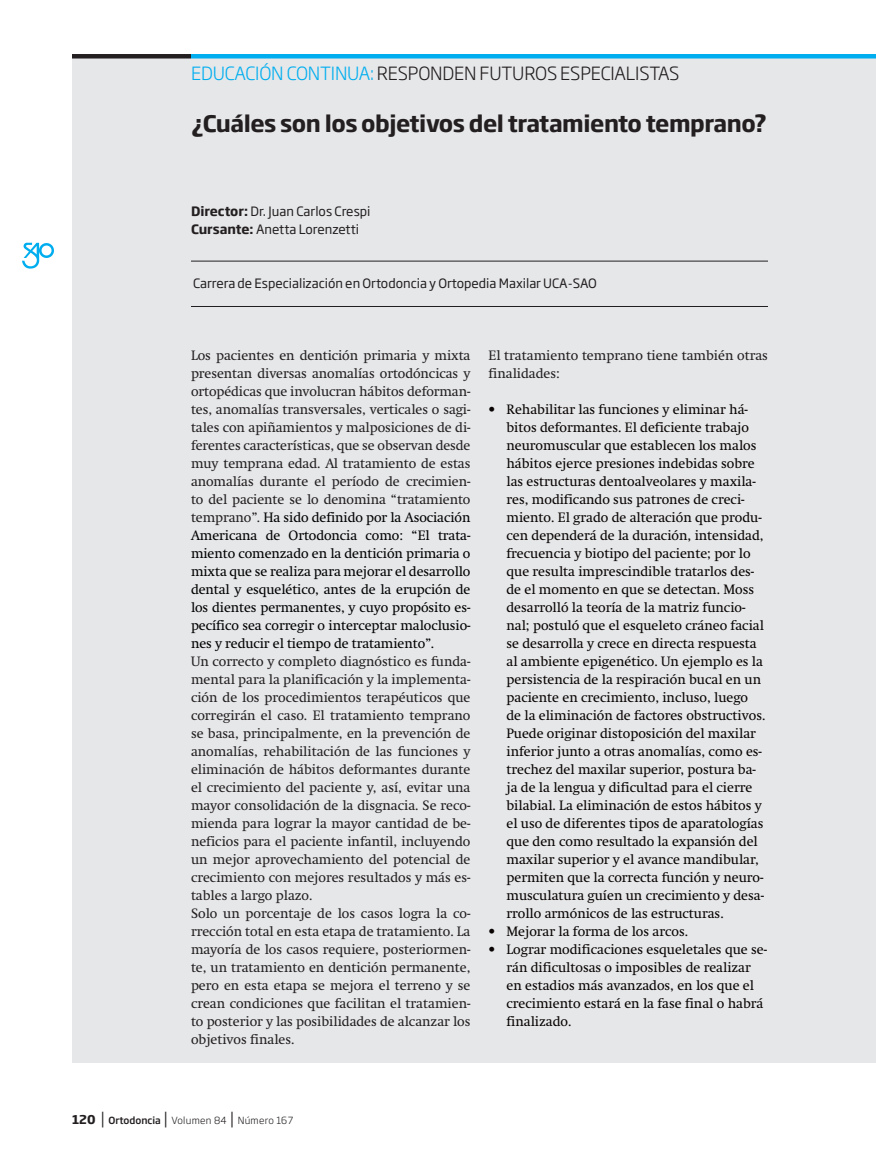
<style>
.page{position:relative;width:876px;height:1174px;background:#fff}
.page>*{position:absolute;margin:0;border:0;box-sizing:border-box;transform-origin:0 0}
.t1{font:700 22.5px "Soho Gothic Pro";letter-spacing:-.02em;color:#231f20}
.t2{font:300 18px "Soho Gothic Pro";letter-spacing:-.01em;color:#231f20}
.t3{font:13.5px/18px "Swift";color:#231f20}
.t4{font:13.5px/18px "Swift";color:#080302}
.t5{font:12.75px/18px "Soho Gothic Pro";color:#231f20}
.t6{font:300 9.75px "Soho Gothic Pro";letter-spacing:.03em;color:#231f20}
.s1{color:#00aeef}
.s2{font-weight:700}
.s3{color:#000}
.s4{font-weight:700;font-size:12px}
.s5{font-size:16.5px}
.s6{font-weight:500}
</style>
<div class="page">
<svg style="left:22px;top:243px;width:32px;height:26px"></svg>
<div style="left:72px;top:54px;width:804px;height:1008px;background:#e6e7e9"></div>
<hr style="left:191px;top:261px;width:577px;height:1px;background:#231f20">
<hr style="left:72px;top:54px;width:119px;height:4px;background:#231f20">
<hr style="left:191px;top:54px;width:685px;height:4px;background:#00aeef">
<hr style="left:191px;top:306px;width:577px;height:1px;background:#231f20">
<h2 class="t2" style="left:191px;top:59px;width:490px"><span class="s1">EDUCACIÓN CONTINUA:</span> RESPONDEN FUTUROS ESPECIALISTAS</h2>
<h1 class="t1" style="left:191px;top:105px;width:578px">¿Cuáles son los objetivos del tratamiento temprano?</h1>
<p class="t5" style="left:191px;top:202px;width:181px"><span class="s2">Director:</span> Dr. Juan Carlos Crespi<br><span class="s2">Cursante:</span> Anetta Lorenzetti</p>
<p class="t5" style="left:193px;top:274px;width:405px">Carrera de Especialización en Ortodoncia y Ortopedia Maxilar UCA-SAO</p>
<p class="t3" style="left:191px;top:346px;width:281px;text-align:justify">Los pacientes en dentición primaria y mixta presentan diversas anomalías ortodóncicas y ortopédicas que involucran hábitos deforman&shy;tes, anomalías transversales, verticales o sagi&shy;tales con apiñamientos y malposiciones de di&shy;ferentes características, que se observan desde muy temprana edad. Al tratamiento de estas anomalías durante el período de crecimien&shy;to del paciente se lo denomina “tratamiento temprano”. <span class="s3">Ha sido definido por la Asociación Americana de Ortodoncia como: “El trata&shy;miento comenzado en la dentición primaria o mixta que se realiza para mejorar el desarrollo dental y esquelético, antes de la erupción de los dientes permanentes, y cuyo propósito es&shy;pecífico sea corregir o interceptar maloclusio&shy;nes y reducir el tiempo de tratamiento”.</span></p>
<p class="t3" style="left:191px;top:652px;width:281px">Un correcto y completo diagnóstico es funda&shy;mental para la planificación y la implementa&shy;ción de los procedimientos terapéuticos que corregirán el caso. El tratamiento temprano se basa, principalmente, en la prevención de anomalías, rehabilitación de las funciones y eliminación de hábitos deformantes durante el crecimiento del paciente y, así, evitar una mayor consolidación de la disgnacia. Se reco&shy;mienda para lograr la mayor cantidad de be&shy;neficios para el paciente infantil, incluyendo un mejor aprovechamiento del potencial de crecimiento con mejores resultados y más es&shy;tables a largo plazo.<br>Solo un porcentaje de los casos logra la co&shy;rrección total en esta etapa de tratamiento. La mayoría de los casos requiere, posteriormen&shy;te, un tratamiento en dentición permanente, pero en esta etapa se mejora el terreno y se crean condiciones que facilitan el tratamien&shy;to posterior y las posibilidades de alcanzar los objetivos finales.</p>
<p class="t3" style="left:488px;top:346px;width:281px">El tratamiento temprano tiene también otras finalidades:</p>
<p class="t4" style="left:506px;top:400px;width:260px;text-indent:-18px">• Rehabilitar las funciones y eliminar há&shy;bitos deformantes. El deficiente trabajo neuromuscular que establecen los malos hábitos ejerce presiones indebidas sobre las estructuras dentoalveolares y maxila&shy;res, modificando sus patrones de creci&shy;miento. El grado de alteración que produ&shy;cen dependerá de la duración, intensidad, frecuencia y biotipo del paciente; por lo que resulta imprescindible tratarlos des&shy;de el momento en que se detectan. Moss desarrolló la teoría de la matriz funcio&shy;nal; postuló que el esqueleto cráneo facial se desarrolla y crece en directa respuesta al ambiente epigenético. Un ejemplo es la persistencia de la respiración bucal en un paciente en crecimiento, incluso, luego de la eliminación de factores obstructivos.<br>Puede originar distoposición del maxilar inferior junto a otras anomalías, como es&shy;trechez del maxilar superior, postura ba&shy;ja de la lengua y dificultad para el cierre bilabial. La eliminación de estos hábitos y el uso de diferentes tipos de aparatologías que den como resultado la expansión del maxilar superior y el avance mandibular, permiten que la correcta función y neuro&shy;musculatura guíen un crecimiento y desa&shy;rrollo armónicos de las estructuras.</p>
<p class="t4" style="left:488px;top:922px;width:201px">• Mejorar la forma de los arcos.</p>
<p class="t4" style="left:506px;top:940px;width:262px;text-indent:-18px">• Lograr modificaciones esqueletales que se&shy;rán dificultosas o imposibles de realizar en estadios más avanzados, en los que el crecimiento estará en la fase final o habrá finalizado.</p>
<p class="t6" style="left:72px;top:1112px;width:223px"><span class="s4">120</span> <span class="s5">|</span> <span class="s6">Ortodoncia</span> <span class="s5">|</span> Volumen 84 <span class="s5">|</span> Número 167</p>
</div>
